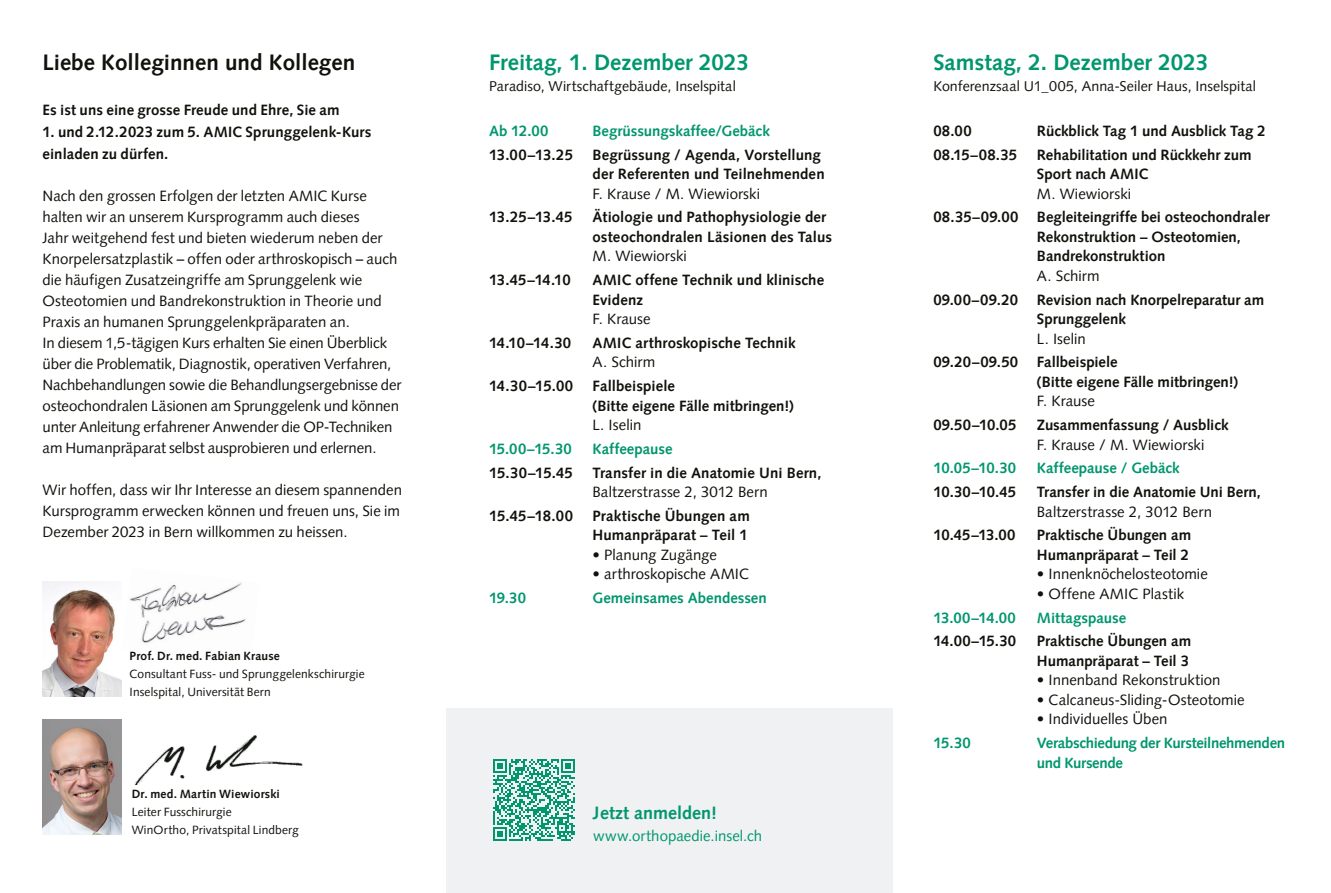
<style>
.page{position:relative;width:1331px;height:893px;background:#fff}
.page>*{position:absolute;margin:0;border:0;box-sizing:border-box;transform-origin:0 0}
.t1{font:700 22.5px "Syntax LT Pro";color:#00966e}
.t2{font:700 22.5px "Syntax LT Pro";color:#10120c}
.t3{font:700 18px "Syntax LT Pro";color:#00966e}
.t4{font:15px/21px "Syntax LT Pro";color:#10120c}
.t5{font:700 15px/19.5px "Syntax LT Pro";color:#10120c}
.t6{font:700 15px "Syntax LT Pro";letter-spacing:-.005em;color:#00966e}
.t7{font:700 15px/19.5px "Syntax LT Pro";letter-spacing:-.025em;color:#00966e}
.t8{font:15px "Syntax LT Pro";letter-spacing:.005em;color:#00966e}
.t9{font:14.25px "Syntax LT Pro";letter-spacing:.005em;color:#10120c}
.t10{font:12px/18px "Syntax LT Pro";letter-spacing:.01em;color:#10120c}
.t11{font:700 12px "Syntax LT Pro";letter-spacing:.015em;color:#10120c}
</style>
<div class="page">
<img style="left:130px;top:582px;width:116px;height:62px">
<img style="left:43px;top:581px;width:78px;height:115px">
<img style="left:43px;top:719px;width:78px;height:115px">
<img style="left:135px;top:735px;width:168px;height:49px">
<div style="left:446px;top:709px;width:447px;height:184px;background:#eff1f2"></div>
<svg style="left:493px;top:759px;width:82px;height:82px"></svg>
<h1 class="t2" style="left:43px;top:49px;width:314px">Liebe Kolleginnen und Kollegen</h1>
<p class="t5" style="left:43px;top:100px;width:299px">Es ist uns eine grosse Freude und Ehre, Sie am</p>
<p class="t5" style="left:43px;top:121px;width:330px;line-height:22.4px">1. und 2.12.2023 zum 5. AMIC Sprunggelenk-Kurs einladen zu dürfen.</p>
<p class="t4" style="left:43px;top:186px;width:360px">Nach den grossen Erfolgen der letzten AMIC Kurse halten wir an unserem Kursprogramm auch dieses<br>Jahr weitgehend fest und bieten wiederum neben der Knorpelersatzplastik – offen oder arthroskopisch – auch die häufigen Zusatzeingriffe am Sprunggelenk wie Osteotomien und Bandrekonstruktion in Theorie und Praxis an humanen Sprunggelenkpräparaten an.<br>In diesem 1,5-tägigen Kurs erhalten Sie einen Überblick über die Problematik, Diagnostik, operativen Verfahren, Nachbehandlungen sowie die Behandlungsergebnisse der osteochondralen Läsionen am Sprunggelenk und können unter Anleitung erfahrener Anwender die OP-Techniken am Humanpräparat selbst ausprobieren und erlernen.</p>
<p class="t4" style="left:43px;top:480px;width:361px">Wir hoffen, dass wir Ihr Interesse an diesem spannenden<br>Kursprogramm erwecken können und freuen uns, Sie im<br>Dezember 2023 in Bern willkommen zu heissen.</p>
<p class="t11" style="left:130px;top:649px;width:152px">Prof. Dr. med. Fabian Krause</p>
<p class="t10" style="left:130px;top:665px;width:237px">Consultant Fuss- und Sprunggelenkschirurgie<br>Inselspital, Universität Bern</p>
<p class="t11" style="left:132px;top:787px;width:150px">Dr. med. Martin Wiewiorski</p>
<p class="t10" style="left:132px;top:803px;width:169px">Leiter Fusschirurgie<br>WinOrtho, Privatspital Lindberg</p>
<h1 class="t1" style="left:489px;top:49px;width:262px">Freitag, 1. Dezember 2023</h1>
<p class="t9" style="left:489px;top:78px;width:248px">Paradiso, Wirtschaftgebäude, Inselspital</p>
<p class="t6" style="left:489px;top:122px;width:61px">Ab 12.00</p>
<p class="t6" style="left:592px;top:122px;width:179px">Begrüssungskaffee/Gebäck</p>
<p class="t5" style="left:489px;top:145px;width:86px">13.00–13.25</p>
<p class="t5" style="left:592px;top:145px;width:234px">Begrüssung / Agenda, Vorstellung der Referenten und Teilnehmenden</p>
<p class="t4" style="left:592px;top:183px;width:169px">F. Krause / M. Wiewiorski</p>
<p class="t5" style="left:489px;top:207px;width:85px">13.25–13.45</p>
<p class="t5" style="left:592px;top:207px;width:241px">Ätiologie und Pathophysiologie der osteochondralen Läsionen des Talus</p>
<p class="t4" style="left:592px;top:246px;width:96px">M. Wiewiorski</p>
<p class="t5" style="left:489px;top:270px;width:83px">13.45–14.10</p>
<p class="t5" style="left:592px;top:270px;width:233px">AMIC offene Technik und klinische<br>Evidenz</p>
<p class="t4" style="left:592px;top:308px;width:60px">F. Krause</p>
<p class="t5" style="left:489px;top:333px;width:84px">14.10–14.30</p>
<p class="t5" style="left:592px;top:333px;width:205px">AMIC arthroskopische Technik</p>
<p class="t4" style="left:592px;top:352px;width:64px">A. Schirm</p>
<p class="t5" style="left:489px;top:376px;width:86px">14.30–15.00</p>
<p class="t5" style="left:592px;top:376px;width:203px">Fallbeispiele<br>(Bitte eigene Fälle mitbringen!)</p>
<p class="t4" style="left:592px;top:414px;width:50px">L. Iselin</p>
<p class="t6" style="left:489px;top:440px;width:84px">15.00–15.30</p>
<p class="t6" style="left:592px;top:440px;width:82px">Kaffeepause</p>
<p class="t5" style="left:489px;top:463px;width:85px">15.30–15.45</p>
<p class="t5" style="left:592px;top:463px;width:231px">Transfer in die Anatomie Uni Bern,</p>
<p class="t4" style="left:592px;top:481px;width:177px">Baltzerstrasse 2, 3012 Bern</p>
<p class="t5" style="left:489px;top:506px;width:86px">15.45–18.00</p>
<p class="t5" style="left:592px;top:506px;width:159px">Praktische Übungen am<br>Humanpräparat – Teil 1</p>
<p class="t4" style="left:592px;top:544px;width:126px">• Planung Zugänge</p>
<p class="t4" style="left:592px;top:564px;width:158px">• arthroskopische AMIC</p>
<p class="t6" style="left:489px;top:589px;width:39px">19.30</p>
<p class="t6" style="left:592px;top:589px;width:176px">Gemeinsames Abendessen</p>
<p class="t3" style="left:593px;top:802px;width:125px">Jetzt anmelden!</p>
<p class="t8" style="left:593px;top:826px;width:171px">www.orthopaedie.insel.ch</p>
<h1 class="t1" style="left:933px;top:49px;width:277px">Samstag, 2. Dezember 2023</h1>
<p class="t9" style="left:933px;top:78px;width:324px">Konferenzsaal U1_005, Anna-Seiler Haus, Inselspital</p>
<p class="t5" style="left:933px;top:121px;width:40px">08.00</p>
<p class="t5" style="left:1037px;top:121px;width:230px">Rückblick Tag 1 und Ausblick Tag 2</p>
<p class="t5" style="left:933px;top:145px;width:85px">08.15–08.35</p>
<p class="t5" style="left:1037px;top:145px;width:216px">Rehabilitation und Rückkehr zum<br>Sport nach AMIC</p>
<p class="t4" style="left:1037px;top:183px;width:96px">M. Wiewiorski</p>
<p class="t5" style="left:1037px;top:207px;width:234px;text-indent:-104px">08.35–09.00 Begleiteingriffe bei osteochondraler<br>Rekonstruktion – Osteotomien,<br>Bandrekonstruktion</p>
<p class="t4" style="left:1037px;top:265px;width:64px">A. Schirm</p>
<p class="t5" style="left:933px;top:290px;width:86px">09.00–09.20</p>
<p class="t5" style="left:1037px;top:290px;width:229px">Revision nach Knorpelreparatur am<br>Sprunggelenk</p>
<p class="t4" style="left:1037px;top:328px;width:50px">L. Iselin</p>
<p class="t5" style="left:1037px;top:352px;width:203px;text-indent:-104px">09.20–09.50 Fallbeispiele<br>(Bitte eigene Fälle mitbringen!)</p>
<p class="t4" style="left:1037px;top:391px;width:60px">F. Krause</p>
<p class="t5" style="left:933px;top:415px;width:85px">09.50–10.05</p>
<p class="t5" style="left:1037px;top:415px;width:193px">Zusammenfassung / Ausblick</p>
<p class="t4" style="left:1037px;top:434px;width:169px">F. Krause / M. Wiewiorski</p>
<p class="t6" style="left:933px;top:459px;width:84px">10.05–10.30</p>
<p class="t6" style="left:1037px;top:459px;width:144px">Kaffeepause / Gebäck</p>
<p class="t5" style="left:933px;top:482px;width:84px">10.30–10.45</p>
<p class="t5" style="left:1037px;top:482px;width:226px">Transfer in die Anatomie Uni Bern,</p>
<p class="t4" style="left:1037px;top:501px;width:177px">Baltzerstrasse 2, 3012 Bern</p>
<p class="t5" style="left:933px;top:525px;width:84px">10.45–13.00</p>
<p class="t5" style="left:1037px;top:525px;width:156px">Praktische Übungen am<br>Humanpräparat – Teil 2</p>
<p class="t4" style="left:1037px;top:564px;width:172px">• Innenknöchelosteotomie</p>
<p class="t4" style="left:1037px;top:583px;width:149px">• Offene AMIC Plastik</p>
<p class="t6" style="left:933px;top:608px;width:84px">13.00–14.00</p>
<p class="t6" style="left:1037px;top:608px;width:91px">Mittagspause</p>
<p class="t5" style="left:933px;top:631px;width:84px">14.00–15.30</p>
<p class="t5" style="left:1037px;top:631px;width:156px">Praktische Übungen am<br>Humanpräparat – Teil 3</p>
<p class="t4" style="left:1037px;top:670px;width:185px">• Innenband Rekonstruktion</p>
<p class="t4" style="left:1037px;top:689px;width:209px">• Calcaneus-Sliding-Osteotomie</p>
<p class="t4" style="left:1037px;top:709px;width:132px">• Individuelles Üben</p>
<p class="t6" style="left:933px;top:734px;width:39px">15.30</p>
<p class="t7" style="left:1037px;top:733px;width:250px">Verabschiedung der Kursteilnehmenden und Kursende</p>
</div>
